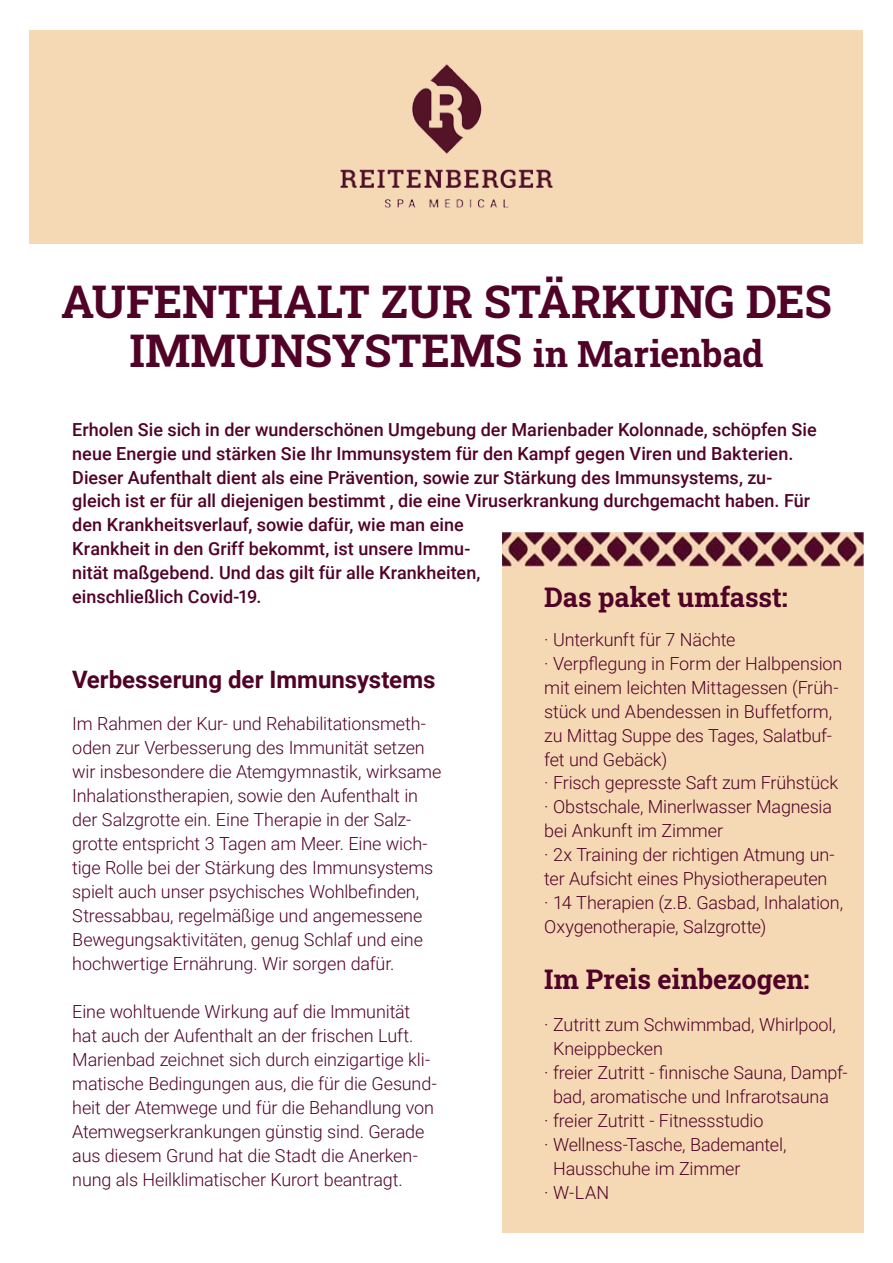
<style>
.page{position:relative;width:893px;height:1263px;background:#fff}
.page>*{position:absolute;margin:0;border:0;box-sizing:border-box;transform-origin:0 0}
.t1{font:700 45px/49.5px "Roboto Slab";color:#500227;text-align:center}
.t2{font:700 27px "Roboto Slab";color:#500227}
.t3{font:700 24px "Roboto";color:#500227}
.t4{font:300 18px/24px "Roboto";letter-spacing:-.01em;color:#500227}
.t5{font:500 18px/24px "Roboto";color:#500227}
.s1{font-size:36px}
</style>
<div class="page">
<div style="left:30px;top:31px;width:833px;height:213px;background:#f5d8b4"></div>
<img style="left:340px;top:64px;width:213px;height:144px">
<div style="left:502px;top:534px;width:361px;height:699px;background:#f5d8b4"></div>
<img style="left:502px;top:532px;width:361px;height:35px">
<h1 class="t1" style="left:61px;top:276px;width:768px">Aufenthalt zur Stärkung des<br>Immunsystems <span class="s1">in Marienbad</span></h1>
<p class="t5" style="left:72px;top:416px;width:746px">Erholen Sie sich in der wunderschönen Umgebung der Marienbader Kolonnade, schöpfen Sie neue Energie und stärken Sie Ihr Immunsystem für den Kampf gegen Viren und Bakterien.<br>Dieser Aufenthalt dient als eine Prävention, sowie zur Stärkung des Immunsystems, zu&shy;gleich ist er für all diejenigen bestimmt , die eine Viruserkrankung durchgemacht haben. Für den Krankheitsverlauf, sowie dafür, wie man eine<br>Krankheit in den Griff bekommt, ist unsere Immu-<br>nität maßgebend. Und das gilt für alle Krankheiten,<br>einschließlich Covid-19.</p>
<h2 class="t2" style="left:544px;top:578px;width:245px">Das paket umfasst:</h2>
<p class="t4" style="left:544px;top:626px;width:300px">· Unterkunft für 7 Nächte<br>· Verpflegung in Form der Halbpension mit einem leichten Mittagessen (Früh&shy;stück und Abendessen in Buffetform, zu Mittag Suppe des Tages, Salatbuf&shy;fet und Gebäck)<br>· Frisch gepresste Saft zum Frühstück · Obstschale, Minerlwasser Magnesia bei Ankunft im Zimmer<br>· 2x Training der richtigen Atmung un&shy;ter Aufsicht eines Physiotherapeuten<br>· 14 Therapien (z.B. Gasbad, Inhalation, Oxygenotherapie, Salzgrotte)</p>
<h2 class="t2" style="left:544px;top:961px;width:267px">Im Preis einbezogen:</h2>
<p class="t4" style="left:544px;top:1012px;width:293px">· Zutritt zum Schwimmbad, Whirlpool,</p>
<p class="t4" style="left:553px;top:1036px;width:111px">Kneippbecken</p>
<p class="t4" style="left:544px;top:1060px;width:305px">· freier Zutritt - finnische Sauna, Dampf-</p>
<p class="t4" style="left:553px;top:1084px;width:277px">bad, aromatische und Infrarotsauna</p>
<p class="t4" style="left:544px;top:1108px;width:221px">· freier Zutritt - Fitnessstudio</p>
<p class="t4" style="left:544px;top:1132px;width:244px">· Wellness-Tasche, Bademantel,</p>
<p class="t4" style="left:553px;top:1156px;width:189px">Hausschuhe im Zimmer</p>
<p class="t4" style="left:544px;top:1180px;width:66px">· W-LAN</p>
<h3 class="t3" style="left:72px;top:662px;width:365px">Verbesserung der Immunsystems</h3>
<p class="t4" style="left:72px;top:710px;width:371px">Im Rahmen der Kur- und Rehabilitationsmeth&shy;oden zur Verbesserung des Immunität setzen wir insbesondere die Atemgymnastik, wirksame Inhalationstherapien, sowie den Aufenthalt in der Salzgrotte ein. Eine Therapie in der Salz&shy;grotte entspricht 3 Tagen am Meer. Eine wich&shy;tige Rolle bei der Stärkung des Immunsystems spielt auch unser psychisches Wohlbefinden, Stressabbau, regelmäßige und angemessene Bewegungsaktivitäten, genug Schlaf und eine hochwertige Ernährung. Wir sorgen dafür.</p>
<p class="t4" style="left:72px;top:998px;width:366px">Eine wohltuende Wirkung auf die Immunität hat auch der Aufenthalt an der frischen Luft.<br>Marienbad zeichnet sich durch einzigartige kli&shy;matische Bedingungen aus, die für die Gesund&shy;heit der Atemwege und für die Behandlung von Atemwegserkrankungen günstig sind. Gerade aus diesem Grund hat die Stadt die Anerken&shy;nung als Heilklimatischer Kurort beantragt.</p>
</div>
